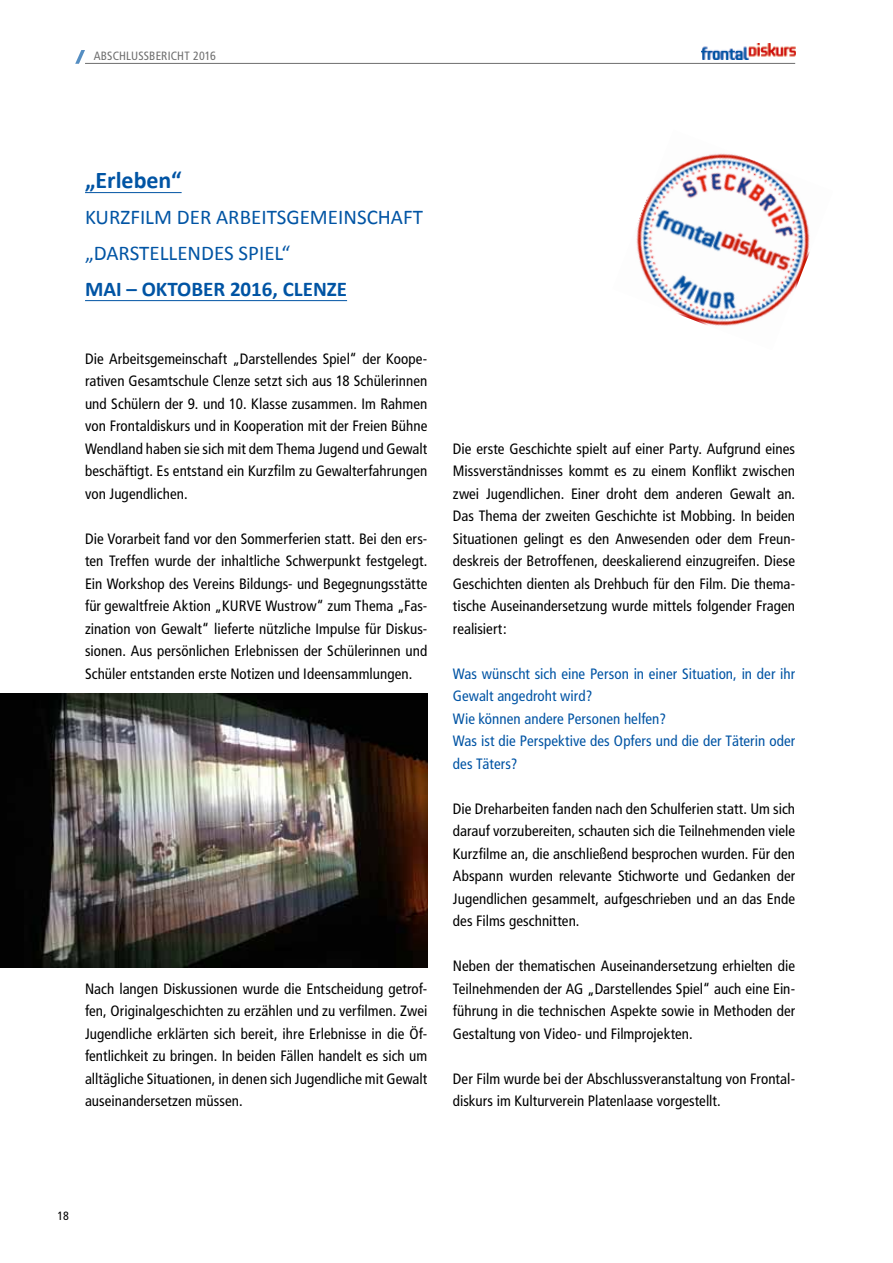
<style>
.page{position:relative;width:893px;height:1263px;background:#fff}
.page>*{position:absolute;margin:0;border:0;box-sizing:border-box;transform-origin:0 0}
.t1{font:700 24px "Calibri";color:#0054a4}
.t2{font:21px/36px "Calibri";color:#0054a4}
.t3{font:700 21px "Calibri";color:#0054a4}
.t4{font:condensed 15px/22.5px "Frutiger";letter-spacing:.005em;color:#000;text-align:justify}
.t5{font:condensed 15px/22.5px "Frutiger";letter-spacing:.005em;color:#0054a4}
.t6{font:condensed 12px "Frutiger";letter-spacing:.01em;color:#6e6e6e}
.t7{font:condensed 12px "Frutiger";color:#000}
</style>
<div class="page">
<hr style="left:85px;top:63px;width:710px;height:1px;background:#6e6e6e">
<img style="left:702px;top:44px;width:93px;height:16px">
<svg style="left:75px;top:50px;width:10px;height:14px"></svg>
<img style="left:636px;top:153px;width:174px;height:173px">
<img style="left:0;top:693px;width:427px;height:274px">
<hr style="left:85px;top:192px;width:97px;height:1px;background:#0054a4">
<hr style="left:85px;top:300px;width:262px;height:1px;background:#0054a4">
<p class="t6" style="left:94px;top:48px;width:124px">ABSCHLUSSBERICHT 2016</p>
<h1 class="t1" style="left:85px;top:165px;width:98px">„Erleben“</h1>
<h2 class="t2" style="left:85px;top:199px;width:339px">KURZFILM DER ARBEITSGEMEINSCHAFT „DARSTELLENDES SPIEL“</h2>
<h2 class="t3" style="left:85px;top:276px;width:264px">MAI – OKTOBER 2016, CLENZE</h2>
<p class="t4" style="left:85px;top:347px;width:344px">Die Arbeitsgemeinschaft „Darstellendes Spiel“ der Koope&shy;rativen Gesamtschule Clenze setzt sich aus 18 Schülerinnen und Schülern der 9. und 10. Klasse zusammen. Im Rahmen von Frontaldiskurs und in Kooperation mit der Freien Bühne Wendland haben sie sich mit dem Thema Jugend und Gewalt beschäftigt. Es entstand ein Kurzfilm zu Gewalterfahrungen von Jugendlichen.</p>
<p class="t4" style="left:85px;top:527px;width:344px">Die Vorarbeit fand vor den Sommerferien statt. Bei den ers&shy;ten Treffen wurde der inhaltliche Schwerpunkt festgelegt.<br>Ein Workshop des Vereins Bildungs- und Begegnungsstätte für gewaltfreie Aktion „KURVE Wustrow“ zum Thema „Fas&shy;zination von Gewalt“ lieferte nützliche Impulse für Diskus&shy;sionen. Aus persönlichen Erlebnissen der Schülerinnen und Schüler entstanden erste Notizen und Ideensammlungen.</p>
<p class="t4" style="left:85px;top:977px;width:344px">Nach langen Diskussionen wurde die Entscheidung getrof&shy;fen, Originalgeschichten zu erzählen und zu verfilmen. Zwei Jugendliche erklärten sich bereit, ihre Erlebnisse in die Öf&shy;fentlichkeit zu bringen. In beiden Fällen handelt es sich um alltägliche Situationen, in denen sich Jugendliche mit Gewalt auseinandersetzen müssen.</p>
<p class="t4" style="left:453px;top:437px;width:344px">Die erste Geschichte spielt auf einer Party. Aufgrund eines Missverständnisses kommt es zu einem Konflikt zwischen zwei Jugendlichen. Einer droht dem anderen Gewalt an.<br>Das Thema der zweiten Geschichte ist Mobbing. In beiden Situationen gelingt es den Anwesenden oder dem Freun&shy;deskreis der Betroffenen, deeskalierend einzugreifen. Diese Geschichten dienten als Drehbuch für den Film. Die thema&shy;tische Auseinandersetzung wurde mittels folgender Fragen realisiert:</p>
<p class="t5" style="left:453px;top:662px;width:344px">Was wünscht sich eine Person in einer Situation, in der ihr Gewalt angedroht wird?<br>Wie können andere Personen helfen?<br>Was ist die Perspektive des Opfers und die der Täterin oder des Täters?</p>
<p class="t4" style="left:453px;top:797px;width:344px">Die Dreharbeiten fanden nach den Schulferien statt. Um sich darauf vorzubereiten, schauten sich die Teilnehmenden viele Kurzfilme an, die anschließend besprochen wurden. Für den Abspann wurden relevante Stichworte und Gedanken der Jugendlichen gesammelt, aufgeschrieben und an das Ende des Films geschnitten.</p>
<p class="t4" style="left:453px;top:955px;width:344px">Neben der thematischen Auseinandersetzung erhielten die Teilnehmenden der AG „Darstellendes Spiel“ auch eine Ein&shy;führung in die technischen Aspekte sowie in Methoden der Gestaltung von Video- und Filmprojekten.</p>
<p class="t4" style="left:453px;top:1067px;width:344px">Der Film wurde bei der Abschlussveranstaltung von Frontal&shy;diskurs im Kulturverein Platenlaase vorgestellt.</p>
<p class="t7" style="left:57px;top:1209px;width:13px">18</p>
</div>
